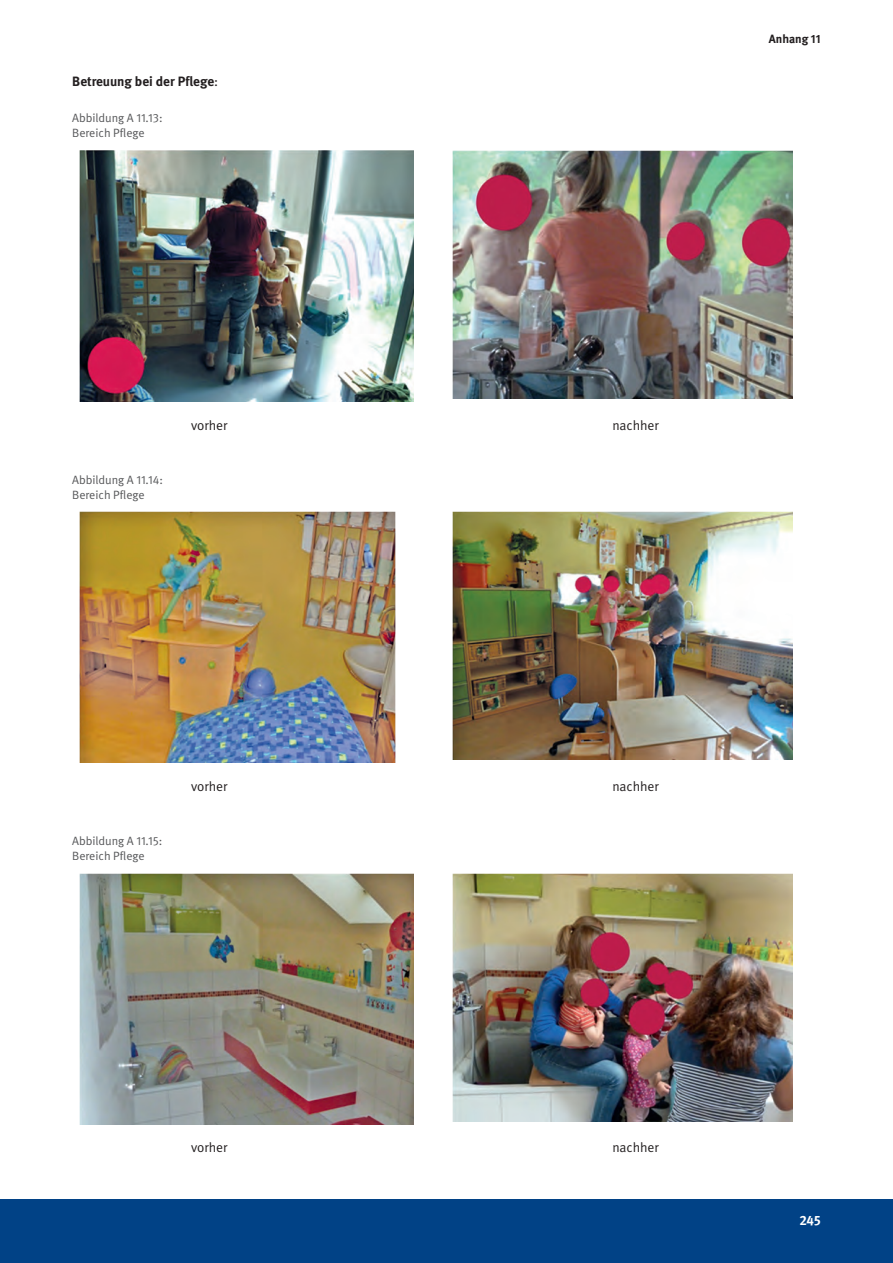
<style>
.page{position:relative;width:893px;height:1263px;background:#fff}
.page>*{position:absolute;margin:0;border:0;box-sizing:border-box;transform-origin:0 0}
.t1{font:13.5px "DGUV Meta";color:#231f20}
.t2{font:700 13.5px "DGUV Meta";color:#231f20}
.t3{font:700 13.5px "DGUV Meta";color:#fff}
.t4{font:12px/15px "DGUV Meta";color:#57585a}
.t5{font:700 12px "DGUV Meta";color:#231f20}
.s1{font-weight:400}
</style>
<div class="page">
<div style="left:0;top:1199px;width:893px;height:64px;background:#014286"></div>
<img style="left:79px;top:150px;width:334px;height:251px">
<img style="left:452px;top:150px;width:340px;height:248px">
<img style="left:79px;top:511px;width:317px;height:252px">
<img style="left:452px;top:511px;width:340px;height:249px">
<img style="left:79px;top:873px;width:334px;height:251px">
<img style="left:452px;top:873px;width:340px;height:248px">
<p class="t2" style="left:72px;top:73px;width:147px">Betreuung bei der Pflege<span class="s1">:</span></p>
<p class="t4" style="left:72px;top:111px;width:92px">Abbildung A 11.13:<br>Bereich Pflege</p>
<p class="t5" style="left:769px;top:32px;width:53px">Anhang 11</p>
<p class="t4" style="left:72px;top:472px;width:92px">Abbildung A 11.14:<br>Bereich Pflege</p>
<p class="t1" style="left:191px;top:417px;width:38px">vorher</p>
<p class="t1" style="left:612px;top:417px;width:48px">nachher</p>
<p class="t4" style="left:72px;top:834px;width:92px">Abbildung A 11.15:<br>Bereich Pflege</p>
<p class="t1" style="left:191px;top:778px;width:38px">vorher</p>
<p class="t1" style="left:612px;top:778px;width:48px">nachher</p>
<p class="t1" style="left:191px;top:1140px;width:38px">vorher</p>
<p class="t1" style="left:612px;top:1140px;width:48px">nachher</p>
<p class="t3" style="left:799px;top:1212px;width:23px">245</p>
</div>
